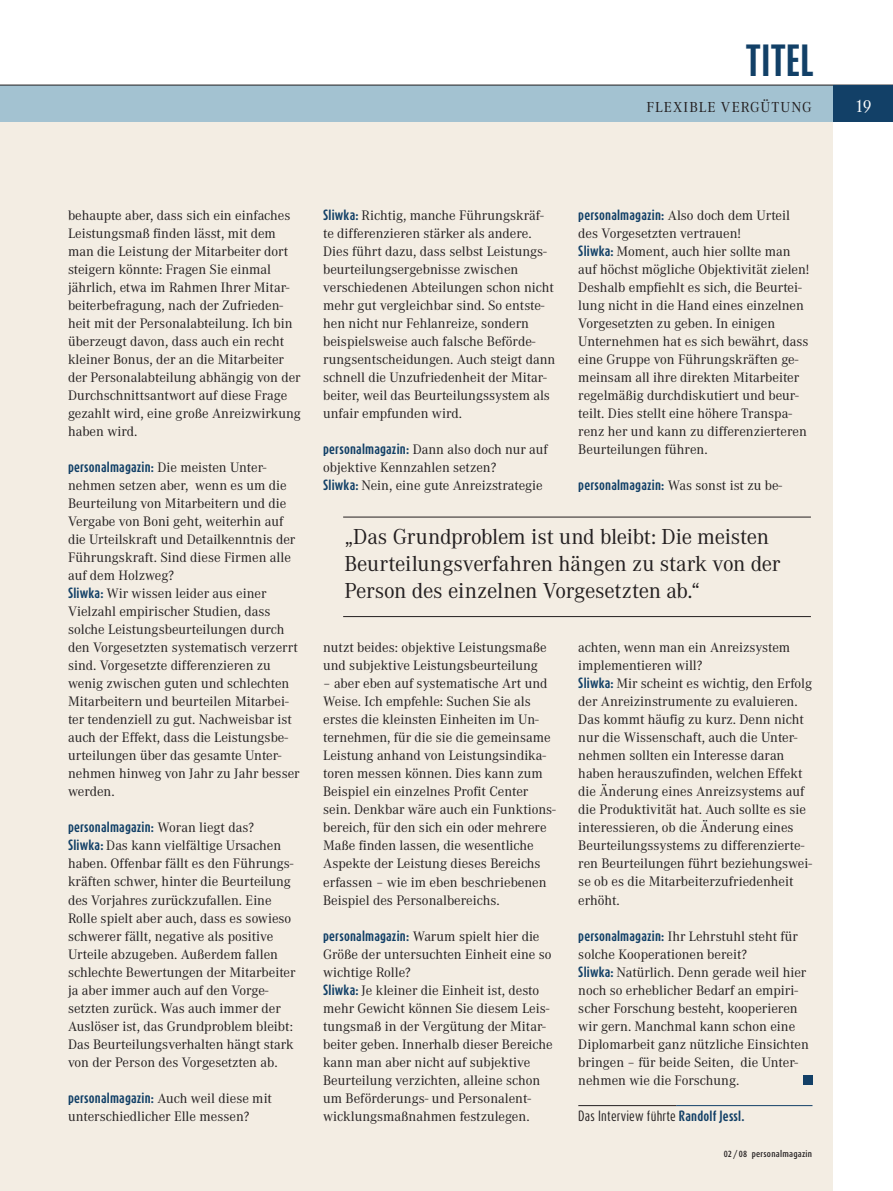
<style>
.page{position:relative;width:893px;height:1191px;background:#fff}
.page>*{position:absolute;margin:0;border:0;box-sizing:border-box;transform-origin:0 0}
.t1{font:700 37.5px "Dax Compact";letter-spacing:-.005em;color:#124067}
.t2{font:22.5px/27px "Corporate A";letter-spacing:-.01em;color:#231f20}
.t3{font:18px "Corporate A";color:#fff}
.t4{font:15px "Corporate A";letter-spacing:.07em;color:#231f20}
.t5{font:14.25px/18px "Corporate A";color:#231f20}
.t6{font:700 12.3px "Dax Compact";letter-spacing:.015em;color:#124067}
.t7{font:12.3px "Dax Compact";letter-spacing:.015em;color:#231f20}
.t8{font:500 9px "Dax Condensed";letter-spacing:.025em;color:#231f20}
.s1{font-family:"Corporate A";font-weight:400;font-size:14.25px;color:#231f20}
.s2{font-family:"Dax Compact";font-weight:700;font-size:12.3px;color:#124067}
.s3{font-weight:700;color:#124067}
</style>
<div class="page">
<div style="left:0;top:121px;width:833px;height:1070px;background:#f3ede3"></div>
<hr style="left:578px;top:1105px;width:98px;height:1px;background:#231f20">
<hr style="left:676px;top:1105px;width:136px;height:1px;background:#124067">
<div style="left:0;top:85px;width:893px;height:36px;background:#a3c2d1"></div>
<hr style="left:0;top:85px;width:893px;height:1px;background:#231f20">
<div style="left:833px;top:85px;width:60px;height:36px;background:#124067"></div>
<div style="left:803px;top:1075px;width:9px;height:9px;background:#124067"></div>
<hr style="left:343px;top:517px;width:468px;height:1px;background:#231f20">
<hr style="left:343px;top:616px;width:468px;height:1px;background:#231f20">
<h1 class="t1" style="left:745px;top:36px;width:70px">TITEL</h1>
<p class="t4" style="left:646px;top:99px;width:167px">FLEXIBLE VERGÜTUNG</p>
<p class="t3" style="left:855px;top:96px;width:19px">19</p>
<p class="t5" style="left:68px;top:207px;width:234px">behaupte aber, dass sich ein einfaches Leistungsmaß finden lässt, mit dem man die Leistung der Mitarbeiter dort steigern könnte: Fragen Sie einmal jährlich, etwa im Rahmen Ihrer Mitar&shy;beiterbefragung, nach der Zufrieden&shy;heit mit der Personalabteilung. Ich bin überzeugt davon, dass auch ein recht kleiner Bonus, der an die Mitarbeiter der Personalabteilung abhängig von der Durchschnittsantwort auf diese Frage gezahlt wird, eine große Anreizwirkung haben wird.</p>
<p class="t6" style="left:68px;top:459px;width:200px">personalmagazin: <span class="s1">Die meisten Unter-</span></p>
<p class="t5" style="left:68px;top:477px;width:233px">nehmen setzen aber, wenn es um die Beurteilung von Mitarbeitern und die Vergabe von Boni geht, weiterhin auf die Urteilskraft und Detailkenntnis der Führungskraft. Sind diese Firmen alle auf dem Holzweg?<br><span class="s2">Sliwka:</span> Wir wissen leider aus einer Vielzahl empirischer Studien, dass solche Leistungsbeurteilungen durch den Vorgesetzten systematisch verzerrt sind. Vorgesetzte differenzieren zu wenig zwischen guten und schlechten Mitarbeitern und beurteilen Mitarbei&shy;ter tendenziell zu gut. Nachweisbar ist auch der Effekt, dass die Leistungsbe&shy;urteilungen über das gesamte Unter&shy;nehmen hinweg von Jahr zu Jahr besser werden.</p>
<p class="t6" style="left:68px;top:819px;width:187px">personalmagazin: <span class="s1">Woran liegt das?</span></p>
<p class="t5" style="left:68px;top:837px;width:229px"><span class="s2">Sliwka:</span> Das kann vielfältige Ursachen haben. Offenbar fällt es den Führungs&shy;kräften schwer, hinter die Beurteilung des Vorjahres zurückzufallen. Eine Rolle spielt aber auch, dass es sowieso schwerer fällt, negative als positive Urteile abzugeben. Außerdem fallen schlechte Bewertungen der Mitarbeiter ja aber immer auch auf den Vorge&shy;setzten zurück. Was auch immer der Auslöser ist, das Grundproblem bleibt:<br>Das Beurteilungsverhalten hängt stark von der Person des Vorgesetzten ab.</p>
<p class="t6" style="left:68px;top:1089px;width:206px">personalmagazin: <span class="s1">Auch weil diese mit</span></p>
<p class="t5" style="left:68px;top:1107px;width:183px">unterschiedlicher Elle messen?</p>
<p class="t5" style="left:323px;top:207px;width:234px"><span class="s2">Sliwka:</span> Richtig, manche Führungskräf&shy;te differenzieren stärker als andere.<br>Dies führt dazu, dass selbst Leistungs&shy;beurteilungsergebnisse zwischen verschiedenen Abteilungen schon nicht mehr gut vergleichbar sind. So entste&shy;hen nicht nur Fehlanreize, sondern beispielsweise auch falsche Beförde&shy;rungsentscheidungen. Auch steigt dann schnell die Unzufriedenheit der Mitar&shy;beiter, weil das Beurteilungssystem als unfair empfunden wird.</p>
<p class="t5" style="left:323px;top:441px;width:226px"><span class="s2">personalmagazin:</span> Dann also doch nur auf objektive Kennzahlen setzen?<br><span class="s2">Sliwka:</span> Nein, eine gute Anreizstrategie</p>
<p class="t5" style="left:578px;top:207px;width:233px"><span class="s2">personalmagazin:</span> Also doch dem Urteil des Vorgesetzten vertrauen!<br><span class="s2">Sliwka:</span> Moment, auch hier sollte man auf höchst mögliche Objektivität zielen!<br>Deshalb empfiehlt es sich, die Beurtei&shy;lung nicht in die Hand eines einzelnen Vorgesetzten zu geben. In einigen Unternehmen hat es sich bewährt, dass eine Gruppe von Führungskräften ge&shy;meinsam all ihre direkten Mitarbeiter regelmäßig durchdiskutiert und beur&shy;teilt. Dies stellt eine höhere Transpa&shy;renz her und kann zu differenzierteren Beurteilungen führen.</p>
<p class="t6" style="left:578px;top:477px;width:205px">personalmagazin: <span class="s1">Was sonst ist zu be-</span></p>
<h2 class="t2" style="left:344px;top:524px;width:437px">„Das Grundproblem ist und bleibt: Die meisten<br>Beurteilungsverfahren hängen zu stark von der<br>Person des einzelnen Vorgesetzten ab.“</h2>
<p class="t5" style="left:323px;top:639px;width:225px">nutzt beides: objektive Leistungsmaße und subjektive Leistungsbeurteilung</p>
<p class="t5" style="left:323px;top:675px;width:234px">– aber eben auf systematische Art und Weise. Ich empfehle: Suchen Sie als erstes die kleinsten Einheiten im Un&shy;ternehmen, für die sie die gemeinsame Leistung anhand von Leistungsindika&shy;toren messen können. Dies kann zum Beispiel ein einzelnes Profit Center sein. Denkbar wäre auch ein Funktions&shy;bereich, für den sich ein oder mehrere Maße finden lassen, die wesentliche Aspekte der Leistung dieses Bereichs erfassen – wie im eben beschriebenen Beispiel des Personalbereichs.</p>
<p class="t5" style="left:323px;top:927px;width:231px"><span class="s2">personalmagazin:</span> Warum spielt hier die Größe der untersuchten Einheit eine so wichtige Rolle?<br><span class="s2">Sliwka:</span> Je kleiner die Einheit ist, desto mehr Gewicht können Sie diesem Leis&shy;tungsmaß in der Vergütung der Mitar&shy;beiter geben. Innerhalb dieser Bereiche kann man aber nicht auf subjektive Beurteilung verzichten, alleine schon um Beförderungs- und Personalent&shy;wicklungsmaßnahmen festzulegen.</p>
<p class="t5" style="left:578px;top:639px;width:235px">achten, wenn man ein Anreizsystem implementieren will?<br><span class="s2">Sliwka:</span> Mir scheint es wichtig, den Erfolg der Anreizinstrumente zu evaluieren.<br>Das kommt häufig zu kurz. Denn nicht nur die Wissenschaft, auch die Unter&shy;nehmen sollten ein Interesse daran haben herauszufinden, welchen Effekt die Änderung eines Anreizsystems auf die Produktivität hat. Auch sollte es sie interessieren, ob die Änderung eines Beurteilungssystems zu differenzierte&shy;ren Beurteilungen führt beziehungswei&shy;se ob es die Mitarbeiterzufriedenheit erhöht.</p>
<p class="t5" style="left:578px;top:927px;width:232px"><span class="s2">personalmagazin:</span> Ihr Lehrstuhl steht für solche Kooperationen bereit?<br><span class="s2">Sliwka:</span> Natürlich. Denn gerade weil hier noch so erheblicher Bedarf an empiri&shy;scher Forschung besteht, kooperieren wir gern. Manchmal kann schon eine Diplomarbeit ganz nützliche Einsichten bringen – für beide Seiten, die Unter&shy;nehmen wie die Forschung.</p>
<p class="t7" style="left:578px;top:1107px;width:168px">Das Interview führte <span class="s3">Randolf Jessl.</span></p>
<p class="t8" style="left:724px;top:1148px;width:90px">02 / 08 personalmagazin</p>
</div>
